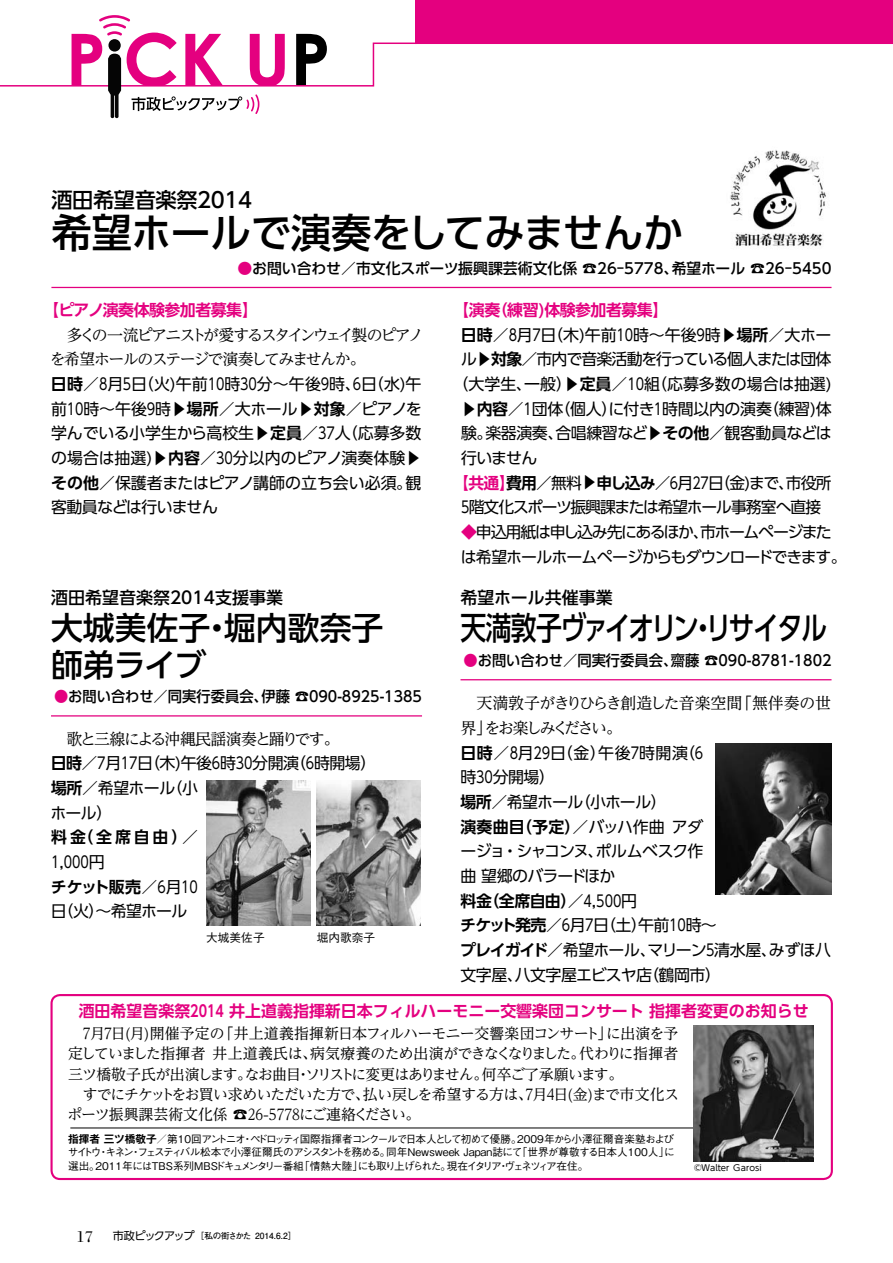
<style>
.page{position:relative;width:893px;height:1263px;background:#fff}
.page>*{position:absolute;margin:0;border:0;box-sizing:border-box;transform-origin:0 0}
.t1{font:500 40.35px "UD Shin Go Pro";letter-spacing:-.01em;color:#000}
.t2{font:500 31.95px/36.2px "UD Shin Go Pro";color:#000}
.t3{font:500 31.95px "UD Shin Go Pro";letter-spacing:-.075em;color:#000;scale:.81 1}
.t4{font:500 21.3px "UD Shin Go Pro";letter-spacing:-.02em;color:#000}
.t5{font:500 16.95px "UD Shin Go Pro";color:#000}
.t6{font:15.9px/24.6px "UD Shin Go Pro";letter-spacing:-.035em;color:#000}
.t7{font:15.9px/24.6px "UD Reimin Pro";letter-spacing:-.12em;color:#000}
.t8{font:15.9px/24.6px "UD Shin Go Pro";letter-spacing:-.08em;color:#000}
.t9{font:15.9px/24.6px "UD Shin Go Pro";letter-spacing:-.015em;color:#000}
.t10{font:700 15.9px "UD Shin Go Pro De";color:#e4007f}
.t11{font:15.9px/24.6px "UD Shin Go Pro";letter-spacing:-.06em;color:#000}
.t12{font:15.9px "UD Shin Go Pro";color:#000}
.t13{font:15.9px/24.6px "UD Shin Go Pro";letter-spacing:-.07em;color:#000}
.t14{font:14.85px/20.2px "UD Reimin Pro";letter-spacing:-.055em;color:#000;scale:.85 1}
.t15{font:500 14.85px "UD Shin Go Pro";color:#000;scale:.96 1}
.t16{font:500 14.85px "UD Shin Go Pro";color:#000}
.t17{font:500 11.7px "Gothic BBB Pr 5";color:#000}
.t18{font:500 10.65px/13.8px "Gothic BBB Pr 6 N";letter-spacing:-.15em;color:#000;text-align:justify}
.t19{font:700 8.55px "Futo Go B101 Pro";letter-spacing:-.02em;color:#000}
.t20{font:8.55px "UD Shin Go Pro";color:#000}
.s1{color:#e4007f}
.s2{font-family:"UD Shin Go Pro De";font-weight:700;color:#e4007f}
.s3{font-family:"UD Shin Go Pro De";font-weight:700}
.s4{font-family:"UD Shin Go Pro"}
.s5{font-family:"UD Reimin Pro"}
.s6{font-family:"Gothic MB101 Pr 6 N De";font-weight:700}
.s7{font-family:"Bodoni";font-weight:400;font-size:16.5px}
.s8{font-family:"UD Shin Go Pro";font-weight:400;font-size:11.1px}
</style>
<div class="page">
<svg style="left:0;top:0;width:893px;height:118px"></svg>
<div style="left:50px;top:994px;width:783px;height:186px;border:2px solid #e4007f;border-radius:9px"></div>
<hr style="left:70px;top:1128px;width:642px;height:1px;background:#000">
<img style="left:694px;top:1026px;width:120px;height:135px">
<hr style="left:51px;top:287px;width:780px;height:1px;background:#e4007f">
<hr style="left:51px;top:715px;width:371px;height:1px;background:#e4007f">
<hr style="left:460px;top:679px;width:371px;height:1px;background:#e4007f">
<img style="left:206px;top:781px;width:104px;height:145px">
<img style="left:317px;top:781px;width:104px;height:145px">
<img style="left:715px;top:743px;width:116px;height:151px">
<img style="left:730px;top:150px;width:96px;height:97px">
<p class="t4" style="left:51px;top:183px;width:202px">酒田希望音楽祭2014</p>
<p class="t1" style="left:51px;top:200px;width:633px">希望ホールで演奏をしてみませんか</p>
<p class="t16" style="left:237px;top:256px;width:596px"><span class="s1">●</span>お問い合わせ／市文化スポーツ振興課芸術文化係 ☎26-5778、希望ホール ☎26-5450</p>
<p class="t7" style="left:50px;top:297px;width:376px;text-indent:-7px"><span class="s2">【ピアノ演奏体験参加者募集】<br></span>　多くの一流ピアニストが愛するスタインウェイ製のピアノを希望ホールのステージで演奏してみませんか。<br><span class="s3">日時</span><span class="s4">／8月5日（火)午前10時30分～午後9時、6日（水)午前10時～午後9時</span></p>
<p class="t6" style="left:166px;top:416px;width:17px;rotate:-90deg">▼</p>
<p class="t6" style="left:187px;top:396px;width:112px"><span class="s3">場所</span>／大ホール</p>
<p class="t6" style="left:293px;top:416px;width:17px;rotate:-90deg">▼</p>
<p class="t6" style="left:314px;top:396px;width:110px"><span class="s3">対象／</span>ピアノを</p>
<p class="t9" style="left:51px;top:420px;width:205px">学んでいる小学生から高校生</p>
<p class="t6" style="left:249px;top:441px;width:17px;rotate:-90deg">▼</p>
<p class="t6" style="left:270px;top:420px;width:153px"><span class="s3">定員</span>／37人（応募多数</p>
<p class="t6" style="left:51px;top:445px;width:103px">の場合は抽選)</p>
<p class="t6" style="left:147px;top:466px;width:17px;rotate:-90deg">▼</p>
<p class="t12" style="left:168px;top:445px;width:239px"><span class="s3">内容</span>／30分以内のピアノ演奏体験</p>
<p class="t6" style="left:401px;top:466px;width:17px;rotate:-90deg">▼</p>
<p class="t6" style="left:51px;top:470px;width:372px"><span class="s3">その他</span>／保護者またはピアノ講師の立ち会い必須。観客動員などは行いません</p>
<p class="t5" style="left:51px;top:584px;width:233px">酒田希望音楽祭2014支援事業</p>
<p class="t2" style="left:51px;top:609px;width:334px">大城美佐子・堀内歌奈子師弟ライブ</p>
<p class="t15" style="left:54px;top:684px;width:385px"><span class="s1">●</span>お問い合わせ／同実行委員会、伊藤 ☎090-8925-1385</p>
<p class="t6" style="left:51px;top:726px;width:327px"><span class="s5">　歌と三線による沖縄民謡演奏と踊りです。<br></span><span class="s3">日時</span>／7月17日（木)午後6時30分開演（6時開場）<span class="s3">場所</span>／希望ホール（小<br>ホール）<br><span class="s3">料金（全席自由）</span>／<br>1,000円<br><span class="s3">チケット販売</span>／6月10<br>日（火）～希望ホール</p>
<p class="t17" style="left:206px;top:928px;width:60px">大城美佐子</p>
<p class="t17" style="left:317px;top:928px;width:60px">堀内歌奈子</p>
<p class="t9" style="left:461px;top:297px;width:261px;text-indent:-8px"><span class="s2">【演奏（練習)体験参加者募集】<br></span><span class="s3">日時</span>／8月7日（木)午前10時～午後9時</p>
<p class="t6" style="left:716px;top:342px;width:17px;rotate:-90deg">▼</p>
<p class="t6" style="left:737px;top:322px;width:96px"><span class="s3">場所</span>／大ホー</p>
<p class="t13" style="left:452px;top:346px;width:380px;text-indent:39px"><span class="s3">対象</span>／市内で音楽活動を行っている個人または団体（大学生、一般）</p>
<p class="t6" style="left:461px;top:346px;width:17px">ル</p>
<p class="t6" style="left:471px;top:367px;width:17px;rotate:-90deg">▼</p>
<p class="t6" style="left:559px;top:392px;width:17px;rotate:-90deg">▼</p>
<p class="t12" style="left:580px;top:371px;width:253px"><span class="s3">定員</span>／10組（応募多数の場合は抽選)</p>
<p class="t6" style="left:461px;top:396px;width:372px;text-indent:16px"><span class="s3">内容</span>／1団体（個人）に付き1時間以内の演奏（練習)体験。楽器演奏、合唱練習など</p>
<p class="t6" style="left:456px;top:416px;width:17px;rotate:-90deg">▼</p>
<p class="t6" style="left:642px;top:441px;width:17px;rotate:-90deg">▼</p>
<p class="t6" style="left:662px;top:420px;width:171px"><span class="s3">その他</span>／観客動員などは</p>
<p class="t6" style="left:453px;top:445px;width:130px;text-indent:8px">行いません<br><span class="s2">【共通】</span><span class="s3">費用</span>／無料</p>
<p class="t11" style="left:461px;top:470px;width:372px;text-indent:135px"><span class="s3">申し込み</span>／6月27日（金)まで、市役所<br>5階文化スポーツ振興課または希望ホール事務室へ直接</p>
<p class="t8" style="left:461px;top:519px;width:387px"><span class="s1">◆</span>申込用紙は申し込み先にあるほか、市ホームページまたは希望ホールホームページからもダウンロードできます。</p>
<p class="t6" style="left:577px;top:490px;width:17px;rotate:-90deg">▼</p>
<p class="t5" style="left:460px;top:584px;width:154px">希望ホール共催事業</p>
<p class="t3" style="left:460px;top:602px;width:454px">天満敦子ヴァイオリン・リサイタル</p>
<p class="t15" style="left:464px;top:648px;width:385px"><span class="s1">●</span>お問い合わせ／同実行委員会、齋藤 ☎090-8781-1802</p>
<p class="t6" style="left:460px;top:690px;width:372px"><span class="s5">　天満敦子がきりひらき創造した音楽空間「無伴奏の世界」をお楽しみください。<br></span><span class="s3">日時</span>／8月29日（金）午後7時開演（6<br>時30分開場）<br><span class="s3">場所</span>／希望ホール（小ホール）<br><span class="s3">演奏曲目（予定）</span>／バッハ作曲 アダ<br>ージョ・シャコンヌ、ポルムベスク作<br>曲 望郷のバラードほか<br><span class="s3">料金（全席自由）</span>／4,500円<br><span class="s3">チケット発売</span>／6月7日（土）午前10時～<br><span class="s3">プレイガイド</span>／希望ホール、マリーン5清水屋、みずほ八文字屋、八文字屋エビスヤ店（鶴岡市）</p>
<p class="t10" style="left:79px;top:997px;width:731px">酒田希望音楽祭2014 井上道義指揮新日本フィルハーモニー交響楽団コンサート 指揮者変更のお知らせ</p>
<p class="t14" style="left:67px;top:1023px;width:721px;text-indent:16px">7月7日(月)開催予定の「井上道義指揮新日本フィルハーモニー交響楽団コンサート」に出演を予定していました指揮者 井上道義氏は、病気療養のため出演ができなくなりました。代わりに指揮者三ツ橋敬子氏が出演します。なお曲目・ソリストに変更はありません。何卒ご了承願います。<br>　すでにチケットをお買い求めいただいた方で、払い戻しを希望する方は、7月4日(金)まで市文化スポーツ振興課芸術文化係 ☎26-5778にご連絡ください。</p>
<p class="t18" style="left:68px;top:1131px;width:608px"><span class="s6">指揮者 三ツ橋敬子</span>／第10回アントニオ・ペドロッティ国際指揮者コンクールで日本人として初めて優勝。2009年から小澤征爾音楽塾およびサイトウ・キネン・フェスティバル松本で小澤征爾氏のアシスタントを務める。同年Newsweek Japan誌にて「世界が尊敬する日本人100人」に選出。2011年にはTBS系列MBSドキュメンタリー番組「情熱大陸」にも取り上げられた。現在イタリア・ヴェネツィア在住。</p>
<p class="t20" style="left:694px;top:1161px;width:69px">©Ｗalter Ｇarosi</p>
<p class="t19" style="left:77px;top:1229px;width:221px"><span class="s7">17</span> <span class="s8">市政ピックアップ</span>［私の街さかた 2014.6.2］</p>
</div>
